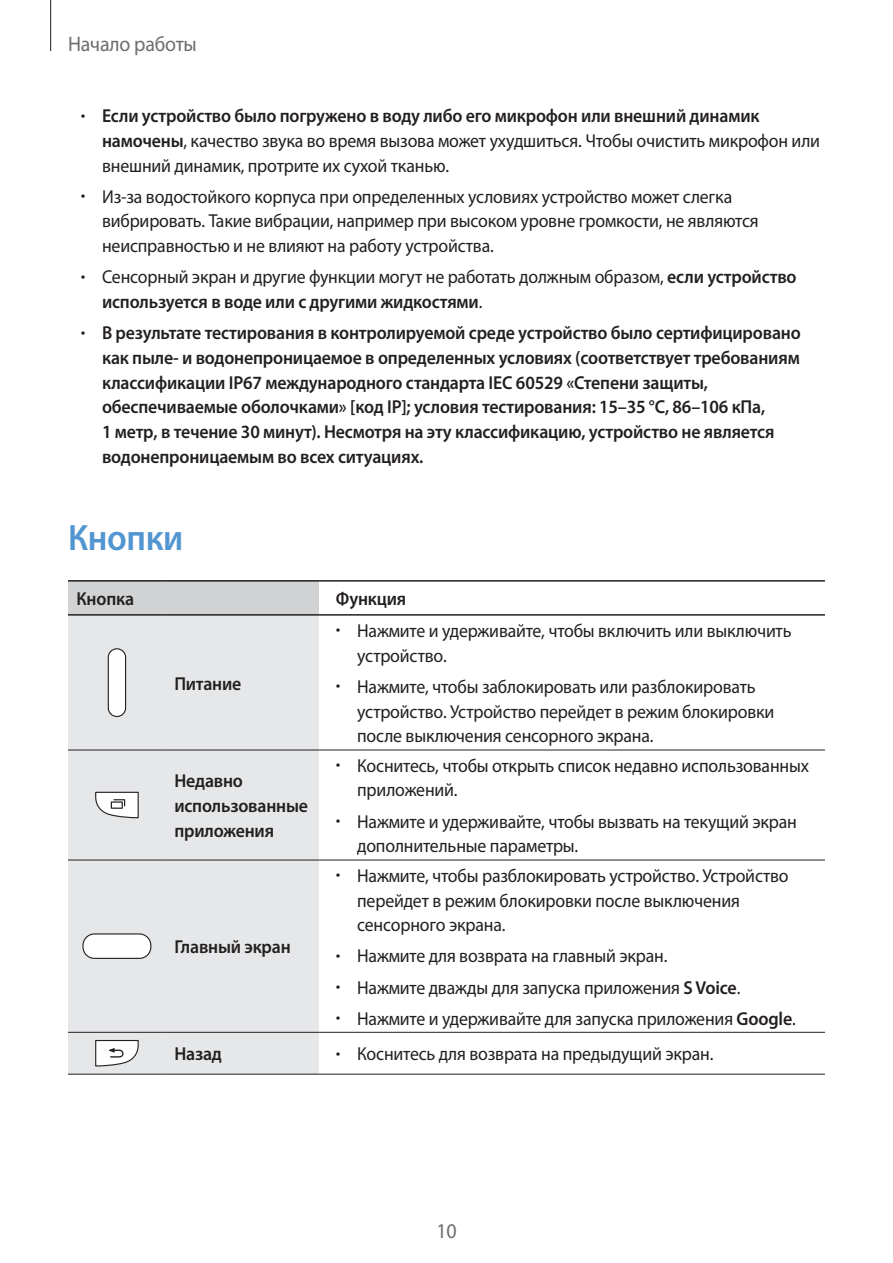
<style>
.page{position:relative;width:893px;height:1263px;background:#fff}
.page>*{position:absolute;margin:0;border:0;box-sizing:border-box;transform-origin:0 0}
.t1{font:600 36.75px "Myriad Pro";letter-spacing:-.01em;color:#5296d1;scale:.95 1}
.t2{font:21px "Myriad Pro";letter-spacing:-.01em;color:#6c6d70;scale:.95 1}
.t3{font:18.75px/24.8px "Myriad Pro";letter-spacing:-.01em;color:#231f20;scale:.95 1}
.t4{font:600 18.75px/24.8px "Myriad Pro";letter-spacing:-.01em;color:#231f20;scale:.95 1}
.s1{font-weight:300}
.s2{font-weight:600}
</style>
<div class="page">
<hr style="left:50px;top:0;width:1px;height:51px;background:#231f20">
<div style="left:68px;top:581px;width:251px;height:34px;background:#d1d2d4"></div>
<div style="left:68px;top:616px;width:251px;height:458px;background:#e6e7e9"></div>
<hr style="left:68px;top:860px;width:98px;height:1px;background:#231f20">
<hr style="left:166px;top:860px;width:153px;height:1px;background:#231f20">
<hr style="left:68px;top:1032px;width:98px;height:1px;background:#231f20">
<hr style="left:166px;top:750px;width:153px;height:1px;background:#231f20">
<hr style="left:68px;top:750px;width:98px;height:1px;background:#231f20">
<hr style="left:166px;top:1032px;width:153px;height:1px;background:#231f20">
<hr style="left:319px;top:750px;width:506px;height:1px;background:#231f20">
<hr style="left:319px;top:860px;width:506px;height:1px;background:#231f20">
<hr style="left:319px;top:1032px;width:506px;height:1px;background:#231f20">
<hr style="left:68px;top:1074px;width:98px;height:1px;background:#231f20">
<hr style="left:319px;top:1074px;width:506px;height:1px;background:#231f20">
<hr style="left:68px;top:580px;width:98px;height:2px;background:#231f20">
<hr style="left:166px;top:580px;width:153px;height:2px;background:#231f20">
<hr style="left:68px;top:614px;width:98px;height:2px;background:#231f20">
<hr style="left:166px;top:614px;width:153px;height:2px;background:#231f20">
<hr style="left:319px;top:580px;width:506px;height:2px;background:#231f20">
<hr style="left:319px;top:614px;width:506px;height:2px;background:#231f20">
<hr style="left:166px;top:1074px;width:153px;height:1px;background:#231f20">
<div style="left:108px;top:649px;width:18px;height:67px;background:#fff;border-radius:9px"></div>
<div style="left:108px;top:648px;width:18px;height:69px;border:1px solid #231f20;border-radius:9px"></div>
<svg style="left:95px;top:792px;width:44px;height:26px"></svg>
<div style="left:83px;top:934px;width:68px;height:24px;background:#fff;border-radius:11px"></div>
<div style="left:82px;top:933px;width:69px;height:26px;border:1px solid #231f20;border-radius:11px"></div>
<svg style="left:95px;top:1040px;width:44px;height:26px"></svg>
<p class="t2" style="left:68px;top:31px;width:137px">Начало работы</p>
<p class="t3" style="left:102px;top:103px;width:757px;text-indent:-21px"><span class="s1">•</span> <span class="s2">Если устройство было погружено в воду либо его микрофон или внешний динамик намочены</span>, качество звука во время вызова может ухудшиться. Чтобы очистить микрофон или внешний динамик, протрите их сухой тканью.</p>
<p class="t3" style="left:102px;top:184px;width:693px;text-indent:-21px"><span class="s1">•</span> Из-за водостойкого корпуса при определенных условиях устройство может слегка вибрировать. Такие вибрации, например при высоком уровне громкости, не являются неисправностью и не влияют на работу устройства.</p>
<p class="t3" style="left:102px;top:264px;width:733px;text-indent:-21px"><span class="s1">•</span> Сенсорный экран и другие функции могут не работать должным образом, <span class="s2">если устройство используется в воде или с другими жидкостями</span>.</p>
<p class="t4" style="left:102px;top:320px;width:737px;text-indent:-21px"><span class="s1">•</span> В результате тестирования в контролируемой среде устройство было сертифицировано как пыле- и водонепроницаемое в определенных условиях (соответствует требованиям классификации IP67 международного стандарта IEC 60529 «Степени защиты, обеспечиваемые оболочками» [код IP]; условия тестирования: 15–35 °C, 86–106 кПа,<br>1 метр, в течение 30 минут). Несмотря на эту классификацию, устройство не является водонепроницаемым во всех ситуациях.</p>
<h1 class="t1" style="left:68px;top:515px;width:123px">Кнопки</h1>
<p class="t4" style="left:77px;top:586px;width:62px">Кнопка</p>
<p class="t4" style="left:336px;top:586px;width:76px">Функция</p>
<p class="t4" style="left:174px;top:670px;width:72px">Питание</p>
<p class="t4" style="left:174px;top:768px;width:142px">Недавно использованные приложения</p>
<p class="t4" style="left:174px;top:934px;width:124px">Главный экран</p>
<p class="t3" style="left:357px;top:618px;width:459px;text-indent:-21px"><span class="s1">•</span> Нажмите и удерживайте, чтобы включить или выключить устройство.</p>
<p class="t3" style="left:357px;top:674px;width:441px;text-indent:-21px"><span class="s1">•</span> Нажмите, чтобы заблокировать или разблокировать устройство. Устройство перейдет в режим блокировки после выключения сенсорного экрана.</p>
<p class="t3" style="left:357px;top:753px;width:477px;text-indent:-21px"><span class="s1">•</span> Коснитесь, чтобы открыть список недавно использованных приложений.</p>
<p class="t3" style="left:357px;top:809px;width:464px;text-indent:-21px"><span class="s1">•</span> Нажмите и удерживайте, чтобы вызвать на текущий экран дополнительные параметры.</p>
<p class="t3" style="left:357px;top:863px;width:456px;text-indent:-21px"><span class="s1">•</span> Нажмите, чтобы разблокировать устройство. Устройство перейдет в режим блокировки после выключения сенсорного экрана.</p>
<p class="t3" style="left:336px;top:943px;width:351px"><span class="s1">•</span> Нажмите для возврата на главный экран.</p>
<p class="t3" style="left:336px;top:974px;width:427px"><span class="s1">•</span> Нажмите дважды для запуска приложения <span class="s2">S Voice</span>.</p>
<p class="t3" style="left:336px;top:1006px;width:486px"><span class="s1">•</span> Нажмите и удерживайте для запуска приложения <span class="s2">Google</span>.</p>
<p class="t4" style="left:174px;top:1041px;width:52px">Назад</p>
<p class="t3" style="left:336px;top:1041px;width:399px"><span class="s1">•</span> Коснитесь для возврата на предыдущий экран.</p>
<p class="t2" style="left:436px;top:1218px;width:23px">10</p>
</div>
